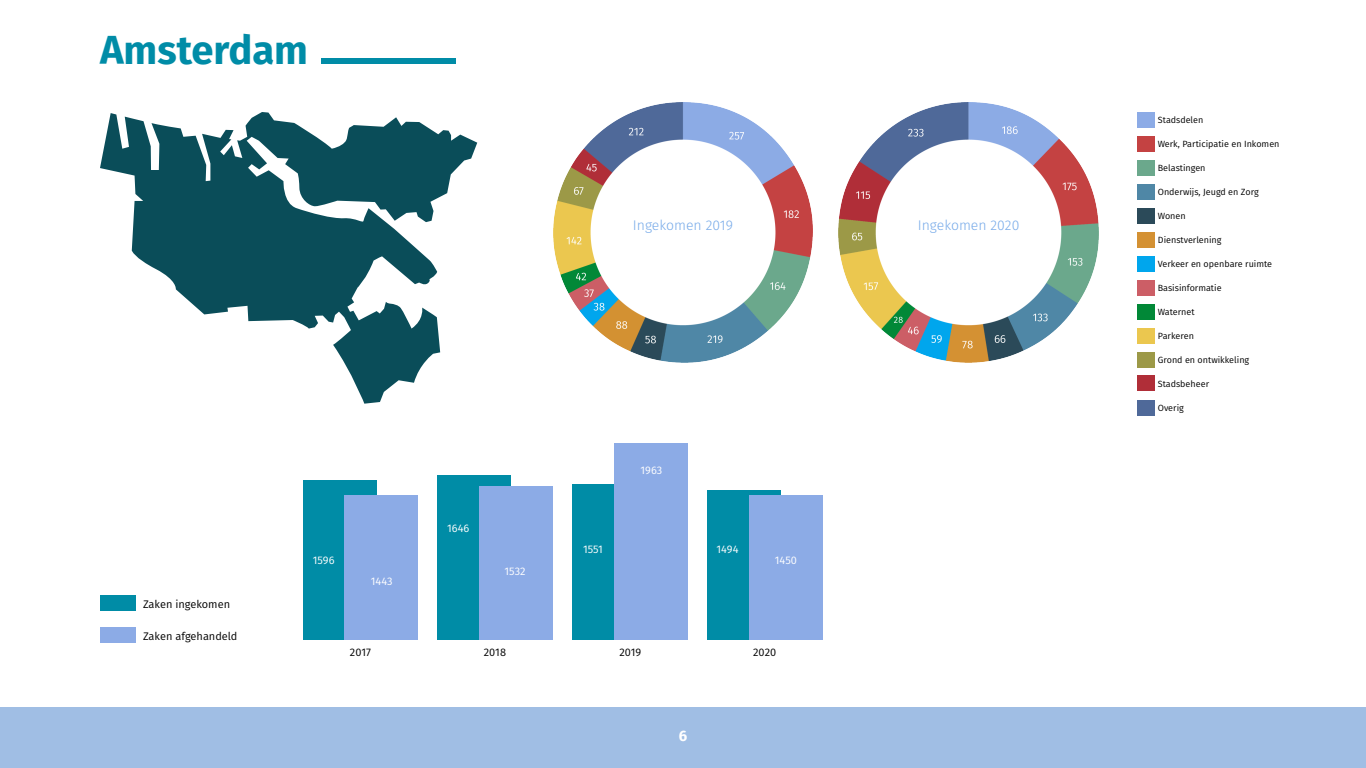
<style>
.page{position:relative;width:1366px;height:768px;background:#fff}
.page>*{position:absolute;margin:0;border:0;box-sizing:border-box;transform-origin:0 0}
.kop{font:700 40px "Fira Sans";color:#008ca7}
.t1{font:700 15px "Fira Sans";color:#fff}
.body_kop{font:300 14px "Fira Sans";color:#77aae9}
.body{font:11px "Fira Sans";color:#000}
.body-2{font:11px "Fira Sans";color:#fff}
.body-3{font:9px "Fira Sans";color:#000}
</style>
<div class="page">
<div style="left:0;top:708px;width:1366px;height:60px;background:#a0bee4"></div>
<div style="left:573px;top:485px;width:73px;height:155px;background:#008ca6"></div>
<div style="left:303px;top:480px;width:74px;height:160px;background:#008ca6"></div>
<div style="left:437px;top:475px;width:74px;height:165px;background:#008ca6"></div>
<div style="left:345px;top:495px;width:73px;height:145px;background:#8cabe6"></div>
<div style="left:479px;top:486px;width:74px;height:154px;background:#8cabe6"></div>
<div style="left:614px;top:443px;width:74px;height:197px;background:#8cabe6"></div>
<svg style="left:100px;top:112px;width:377px;height:292px"></svg>
<div style="left:321px;top:59px;width:134px;height:5px;background:#008ca7"></div>
<div style="left:1137px;top:112px;width:18px;height:16px;background:#8cabe6"></div>
<div style="left:1137px;top:232px;width:18px;height:16px;background:#d49133"></div>
<div style="left:1137px;top:208px;width:18px;height:16px;background:#2b4a59"></div>
<div style="left:1137px;top:136px;width:18px;height:16px;background:#c44242"></div>
<div style="left:1137px;top:280px;width:18px;height:16px;background:#cc5e66"></div>
<div style="left:1137px;top:400px;width:18px;height:16px;background:#4f6999"></div>
<div style="left:1137px;top:256px;width:18px;height:16px;background:#00a6ed"></div>
<div style="left:1137px;top:184px;width:18px;height:16px;background:#4f87a6"></div>
<div style="left:1137px;top:160px;width:18px;height:16px;background:#6ba88c"></div>
<div style="left:1137px;top:328px;width:18px;height:16px;background:#ebc74f"></div>
<div style="left:1137px;top:352px;width:18px;height:16px;background:#9c9947"></div>
<div style="left:1137px;top:376px;width:18px;height:16px;background:#b02e38"></div>
<div style="left:1137px;top:304px;width:18px;height:16px;background:#018837"></div>
<div style="left:100px;top:595px;width:35px;height:16px;background:#008ca6"></div>
<div style="left:100px;top:627px;width:35px;height:16px;background:#8cabe6"></div>
<div style="left:707px;top:490px;width:74px;height:150px;background:#008ca6"></div>
<div style="left:749px;top:495px;width:74px;height:145px;background:#8cabe6"></div>
<img style="left:553px;top:102px;width:260px;height:261px">
<img style="left:838px;top:102px;width:261px;height:261px">
<p class="kop" style="left:100px;top:16px;width:210px">Amsterdam</p>
<p class="body_kop" style="left:633px;top:215px;width:102px">Ingekomen 2019</p>
<p class="body_kop" style="left:918px;top:215px;width:103px">Ingekomen 2020</p>
<p class="body" style="left:143px;top:596px;width:89px">Zaken ingekomen</p>
<p class="body" style="left:143px;top:628px;width:96px">Zaken afgehandeld</p>
<p class="body-2" style="left:313px;top:552px;width:23px">1596</p>
<p class="body-2" style="left:371px;top:573px;width:23px">1443</p>
<p class="body-2" style="left:447px;top:520px;width:24px">1646</p>
<p class="body-2" style="left:505px;top:564px;width:23px">1532</p>
<p class="body-2" style="left:583px;top:541px;width:21px">1551</p>
<p class="body-2" style="left:641px;top:463px;width:23px">1963</p>
<p class="body" style="left:350px;top:644px;width:22px">2017</p>
<p class="body" style="left:484px;top:644px;width:24px">2018</p>
<p class="body" style="left:619px;top:644px;width:23px">2019</p>
<h2 class="t1" style="left:679px;top:723px;width:10px">6</h2>
<p class="body-2" style="left:716px;top:541px;width:24px">1494</p>
<p class="body-2" style="left:775px;top:552px;width:24px">1450</p>
<p class="body" style="left:753px;top:644px;width:25px">2020</p>
<p class="body-3" style="left:1158px;top:114px;width:47px">Stadsdelen</p>
<p class="body-3" style="left:1158px;top:138px;width:123px">Werk, Participatie en Inkomen</p>
<p class="body-3" style="left:1158px;top:162px;width:49px">Belastingen</p>
<p class="body-3" style="left:1158px;top:186px;width:103px">Onderwijs, Jeugd en Zorg</p>
<p class="body-3" style="left:1158px;top:210px;width:29px">Wonen</p>
<p class="body-3" style="left:1158px;top:234px;width:65px">Dienstverlening</p>
<p class="body-3" style="left:1158px;top:258px;width:116px">Verkeer en openbare ruimte</p>
<p class="body-3" style="left:1158px;top:282px;width:65px">Basisinformatie</p>
<p class="body-3" style="left:1158px;top:306px;width:38px">Waternet</p>
<p class="body-3" style="left:1158px;top:330px;width:38px">Parkeren</p>
<p class="body-3" style="left:1158px;top:354px;width:93px">Grond en ontwikkeling</p>
<p class="body-3" style="left:1158px;top:377px;width:53px">Stadsbeheer</p>
<p class="body-3" style="left:1158px;top:402px;width:28px">Overig</p>
</div>
